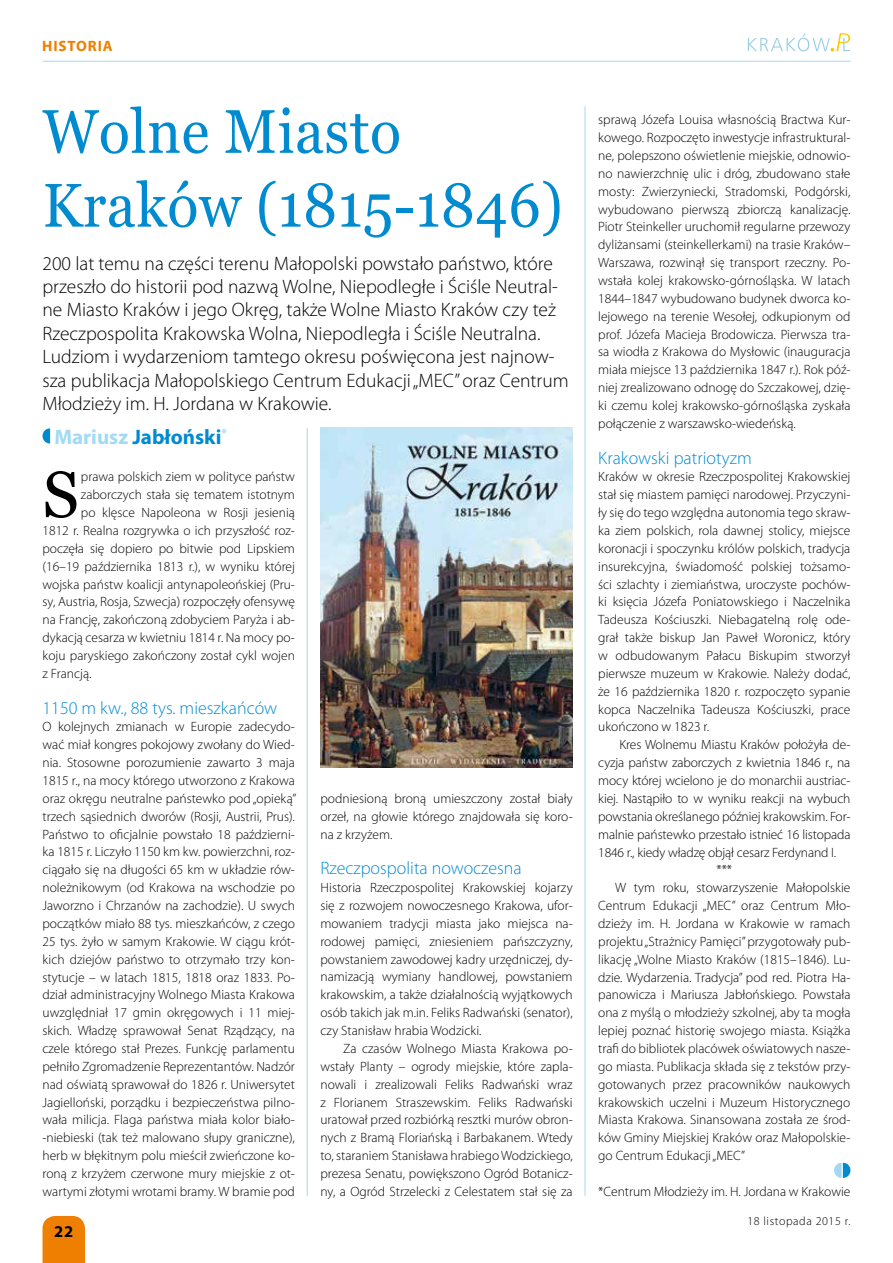
<style>
.page{position:relative;width:893px;height:1263px;background:#fff}
.page>*{position:absolute;margin:0;border:0;box-sizing:border-box;transform-origin:0 0}
.t1{font:65.1px "Georgia";color:#000}
.t2{font:61.5px/73.8px "Georgia";letter-spacing:.01em;color:#008bd0;scale:.93 1}
.t3{font:700 21px "Myriad Pro";color:#008bd0}
.t4{font:300 19.5px/23.4px "Myriad Pro";color:#000}
.t5{font:300 18px "Myriad Pro";color:#008bd0}
.t6{font:700 16.5px "Myriad Pro";color:#000}
.t7{font:700 15px "Myriad Pro";color:#ee7f00}
.t8{font:300 13.5px/17.9px "Myriad Pro";color:#000;text-align:justify}
.t9{font:300 12px "Myriad Pro";letter-spacing:.05em;color:#000}
.s1{color:#a2daf4}
</style>
<div class="page">
<div style="left:43px;top:1216px;width:42px;height:47px;background:#ee7f00"></div>
<hr style="left:43px;top:61px;width:807px;height:1px;background:#a2daf4">
<svg style="left:748px;top:33px;width:102px;height:19px"></svg>
<svg style="left:834px;top:1163px;width:16px;height:15px"></svg>
<hr style="left:585px;top:106px;width:1px;height:1090px;background:#a2daf4">
<hr style="left:307px;top:428px;width:1px;height:768px;background:#a2daf4">
<svg style="left:43px;top:428px;width:7px;height:15px"></svg>
<img style="left:320px;top:428px;width:253px;height:339px">
<p class="t7" style="left:42px;top:36px;width:10px">historia</p>
<h2 class="t2" style="left:43px;top:96px;width:561px">Wolne Miasto<br>Kraków (1815-1846)</h2>
<p class="t4" style="left:43px;top:251px;width:528px">200 lat temu na części terenu Małopolski powstało państwo, które przeszło do historii pod nazwą Wolne, Niepodległe i Ściśle Neutral&shy;ne Miasto Kraków i jego Okręg, także Wolne Miasto Kraków czy też Rzeczpospolita Krakowska Wolna, Niepodległa i Ściśle Neutralna.<br>Ludziom i wydarzeniom tamtego okresu poświęcona jest najnow&shy;sza publikacja Małopolskiego Centrum Edukacji „MEC” oraz Centrum Młodzieży im. H. Jordana w Krakowie.</p>
<h3 class="t3" style="left:54px;top:423px;width:174px"><span class="s1">Mariusz</span> Jabłoński<sup>*</sup></h3>
<h1 class="t1" style="left:43px;top:455px;width:38px">S</h1>
<p class="t8" style="left:81px;top:468px;width:215px">prawa polskich ziem w polityce państw</p>
<p class="t8" style="left:81px;top:486px;width:215px">zaborczych stała się tematem istotnym</p>
<p class="t8" style="left:81px;top:503px;width:215px">po klęsce Napoleona w Rosji jesienią</p>
<p class="t8" style="left:43px;top:521px;width:254px">1812 r. Realna rozgrywka o ich przyszłość roz-</p>
<p class="t8" style="left:43px;top:539px;width:254px">poczęła się dopiero po bitwie pod Lipskiem</p>
<p class="t8" style="left:43px;top:557px;width:254px">(16–19 października 1813 r.), w wyniku której</p>
<p class="t8" style="left:43px;top:575px;width:254px">wojska państw koalicji antynapoleońskiej (Pru-</p>
<p class="t8" style="left:43px;top:593px;width:254px">sy, Austria, Rosja, Szwecja) rozpoczęły ofensywę</p>
<p class="t8" style="left:43px;top:611px;width:254px">na Francję, zakończoną zdobyciem Paryża i ab-</p>
<p class="t8" style="left:43px;top:629px;width:254px">dykacją cesarza w kwietniu 1814 r. Na mocy po-</p>
<p class="t8" style="left:43px;top:646px;width:254px">koju paryskiego zakończony został cykl wojen</p>
<p class="t8" style="left:43px;top:664px;width:50px">z Francją.</p>
<h3 class="t5" style="left:43px;top:697px;width:236px">1150 m kw., 88 tys. mieszkańców</h3>
<p class="t8" style="left:43px;top:718px;width:255px">O kolejnych zmianach w Europie zadecydo&shy;wać miał kongres pokojowy zwołany do Wied&shy;nia. Stosowne porozumienie zawarto 3 maja 1815 r., na mocy którego utworzono z Krakowa oraz okręgu neutralne państewko pod „opieką” trzech sąsiednich dworów (Rosji, Austrii, Prus).<br>Państwo to oficjalnie powstało 18 październi&shy;ka 1815 r. Liczyło 1150 km kw. powierzchni, roz&shy;ciągało się na długości 65 km w układzie rów&shy;noleżnikowym (od Krakowa na wschodzie po Jaworzno i Chrzanów na zachodzie). U swych początków miało 88 tys. mieszkańców, z czego 25 tys. żyło w samym Krakowie. W ciągu krót&shy;kich dziejów państwo to otrzymało trzy kon&shy;stytucje – w latach 1815, 1818 oraz 1833. Po&shy;dział administracyjny Wolnego Miasta Krakowa uwzględniał 17 gmin okręgowych i 11 miej&shy;skich. Władzę sprawował Senat Rządzący, na czele którego stał Prezes. Funkcję parlamentu pełniło Zgromadzenie Reprezentantów. Nadzór nad oświatą sprawował do 1826 r. Uniwersytet Jagielloński, porządku i bezpieczeństwa pilno&shy;wała milicja. Flaga państwa miała kolor biało--niebieski (tak też malowano słupy graniczne), herb w błękitnym polu mieścił zwieńczone ko&shy;roną z krzyżem czerwone mury miejskie z ot&shy;wartymi złotymi wrotami bramy. W bramie pod</p>
<p class="t6" style="left:54px;top:1221px;width:21px">22</p>
<p class="t8" style="left:320px;top:789px;width:254px">podniesioną broną umieszczony został biały orzeł, na głowie którego znajdowała się koro&shy;na z krzyżem.</p>
<h3 class="t5" style="left:320px;top:857px;width:203px">Rzeczpospolita nowoczesna</h3>
<p class="t8" style="left:320px;top:879px;width:254px">Historia Rzeczpospolitej Krakowskiej kojarzy się z rozwojem nowoczesnego Krakowa, ufor&shy;mowaniem tradycji miasta jako miejsca na&shy;rodowej pamięci, zniesieniem pańszczyzny, powstaniem zawodowej kadry urzędniczej, dy&shy;namizacją wymiany handlowej, powstaniem krakowskim, a także działalnością wyjątkowych osób takich jak m.in. Feliks Radwański (senator), czy Stanisław hrabia Wodzicki.</p>
<p class="t8" style="left:320px;top:1039px;width:254px;text-indent:23px">Za czasów Wolnego Miasta Krakowa po&shy;wstały Planty – ogrody miejskie, które zapla&shy;nowali i zrealizowali Feliks Radwański wraz z Florianem Straszewskim. Feliks Radwański uratował przed rozbiórką resztki murów obron&shy;nych z Bramą Floriańską i Barbakanem. Wtedy to, staraniem Stanisława hrabiego Wodzickiego, prezesa Senatu, powiększono Ogród Botanicz&shy;ny, a Ogród Strzelecki z Celestatem stał się za</p>
<p class="t8" style="left:598px;top:111px;width:254px">sprawą Józefa Louisa własnością Bractwa Kur&shy;kowego. Rozpoczęto inwestycje infrastruktural&shy;ne, polepszono oświetlenie miejskie, odnowio&shy;no nawierzchnię ulic i dróg, zbudowano stałe mosty: Zwierzyniecki, Stradomski, Podgórski, wybudowano pierwszą zbiorczą kanalizację.<br>Piotr Steinkeller uruchomił regularne przewozy dyliżansami (steinkellerkami) na trasie Kraków– Warszawa, rozwinął się transport rzeczny. Po&shy;wstała kolej krakowsko-górnośląska. W latach 1844–1847 wybudowano budynek dworca ko&shy;lejowego na terenie Wesołej, odkupionym od prof. Józefa Macieja Brodowicza. Pierwsza tra&shy;sa wiodła z Krakowa do Mysłowic (inauguracja miała miejsce 13 października 1847 r.). Rok póź&shy;niej zrealizowano odnogę do Szczakowej, dzię&shy;ki czemu kolej krakowsko-górnośląska zyskała połączenie z warszawsko-wiedeńską.</p>
<h3 class="t5" style="left:598px;top:447px;width:155px">Krakowski patriotyzm</h3>
<p class="t8" style="left:598px;top:468px;width:254px">Kraków w okresie Rzeczpospolitej Krakowskiej stał się miastem pamięci narodowej. Przyczyni&shy;ły się do tego względna autonomia tego skraw&shy;ka ziem polskich, rola dawnej stolicy, miejsce koronacji i spoczynku królów polskich, tradycja insurekcyjna, świadomość polskiej tożsamo&shy;ści szlachty i ziemiaństwa, uroczyste pochów&shy;ki księcia Józefa Poniatowskiego i Naczelnika Tadeusza Kościuszki. Niebagatelną rolę ode&shy;grał także biskup Jan Paweł Woronicz, który w odbudowanym Pałacu Biskupim stworzył pierwsze muzeum w Krakowie. Należy dodać, że 16 października 1820 r. rozpoczęto sypanie kopca Naczelnika Tadeusza Kościuszki, prace ukończono w 1823 r.</p>
<p class="t8" style="left:619px;top:736px;width:232px">Kres Wolnemu Miastu Kraków położyła de-</p>
<p class="t8" style="left:598px;top:754px;width:254px">cyzja państw zaborczych z kwietnia 1846 r., na</p>
<p class="t8" style="left:598px;top:771px;width:253px">mocy której wcielono je do monarchii austriac-</p>
<p class="t8" style="left:598px;top:789px;width:254px">kiej. Nastąpiło to w wyniku reakcji na wybuch</p>
<p class="t8" style="left:598px;top:807px;width:254px">powstania określanego później krakowskim. For-</p>
<p class="t8" style="left:598px;top:825px;width:254px">malnie państewko przestało istnieć 16 listopada</p>
<p class="t8" style="left:598px;top:843px;width:239px">1846 r., kiedy władzę objął cesarz Ferdynand I.</p>
<p class="t8" style="left:716px;top:861px;width:17px">***</p>
<p class="t8" style="left:615px;top:879px;width:237px">W tym roku, stowarzyszenie Małopolskie</p>
<p class="t8" style="left:598px;top:896px;width:254px">Centrum Edukacji „MEC” oraz Centrum Mło-</p>
<p class="t8" style="left:598px;top:914px;width:254px">dzieży im. H. Jordana w Krakowie w ramach</p>
<p class="t8" style="left:598px;top:932px;width:254px">projektu „Strażnicy Pamięci” przygotowały pub-</p>
<p class="t8" style="left:598px;top:950px;width:254px">likację „Wolne Miasto Kraków (1815–1846). Lu-</p>
<p class="t8" style="left:598px;top:968px;width:254px">dzie. Wydarzenia. Tradycja” pod red. Piotra Ha-</p>
<p class="t8" style="left:598px;top:986px;width:254px">panowicza i Mariusza Jabłońskiego. Powstała</p>
<p class="t8" style="left:598px;top:1004px;width:254px">ona z myślą o młodzieży szkolnej, aby ta mogła</p>
<p class="t8" style="left:598px;top:1021px;width:254px">lepiej poznać historię swojego miasta. Książka</p>
<p class="t8" style="left:598px;top:1039px;width:254px">trafi do bibliotek placówek oświatowych nasze-</p>
<p class="t8" style="left:598px;top:1057px;width:254px">go miasta. Publikacja składa się z tekstów przy-</p>
<p class="t8" style="left:598px;top:1075px;width:254px">gotowanych przez pracowników naukowych</p>
<p class="t8" style="left:598px;top:1093px;width:254px">krakowskich uczelni i Muzeum Historycznego</p>
<p class="t8" style="left:598px;top:1111px;width:254px">Miasta Krakowa. Sinansowana została ze środ-</p>
<p class="t8" style="left:598px;top:1129px;width:254px">ków Gminy Miejskiej Kraków oraz Małopolskie-</p>
<p class="t8" style="left:598px;top:1146px;width:148px">go Centrum Edukacji „MEC”</p>
<p class="t8" style="left:598px;top:1182px;width:254px">*Centrum Młodzieży im. H. Jordana w Krakowie</p>
<p class="t9" style="left:747px;top:1213px;width:105px">18 listopada 2015 r.</p>
</div>
